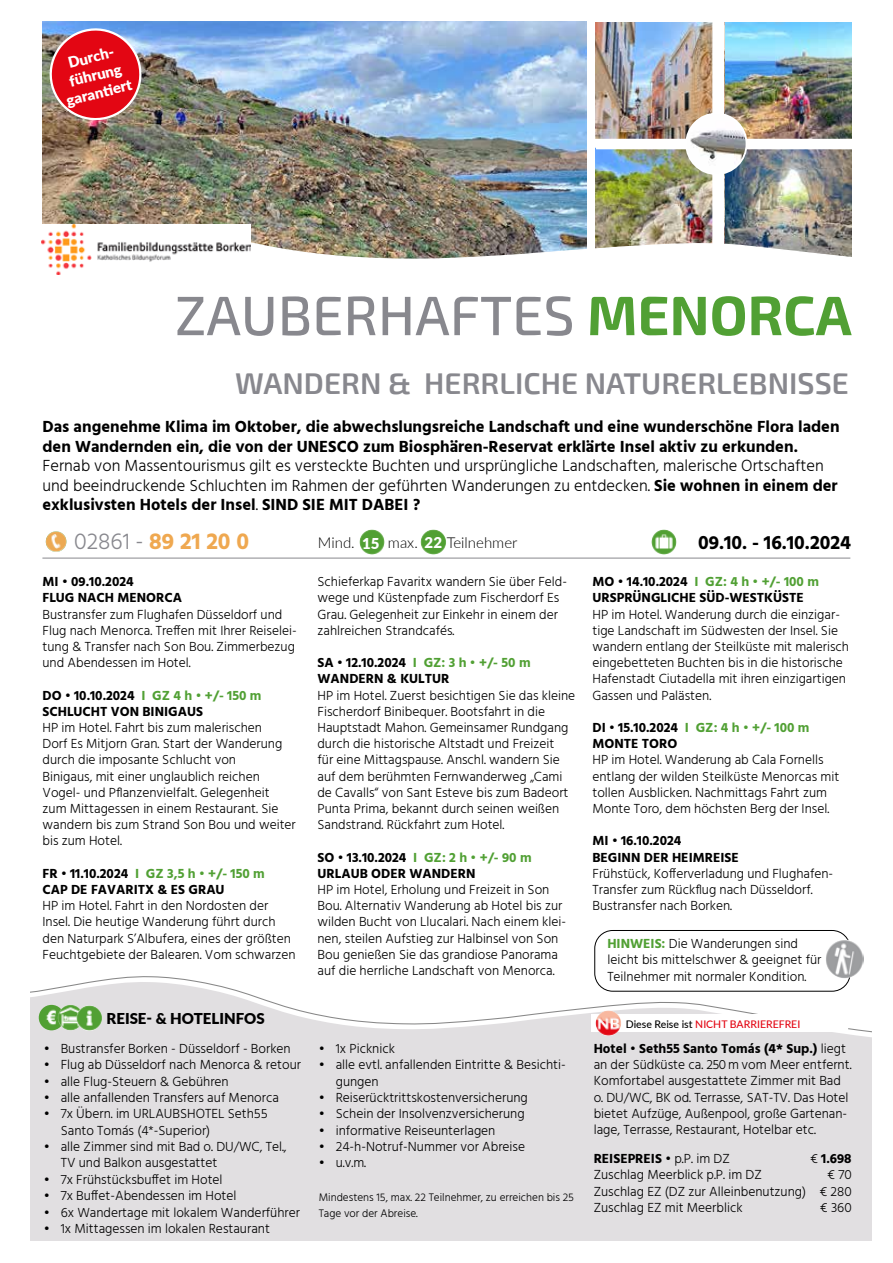
<style>
.page{position:relative;width:893px;height:1263px;background:#fff}
.page>*{position:absolute;margin:0;border:0;box-sizing:border-box;transform-origin:0 0}
.t1{font:500 55.5px "Exo 2";color:#88888e}
.t2{font:600 30px "Exo 2";color:#88888e}
.t3{font:700 23.25px "Hind";color:#efa850}
.t4{font:700 19.5px "Hind";color:#000}
.t5{font:300 16.5px/19.5px "Hind";color:#000}
.t6{font:700 16.5px/19.5px "Hind";color:#000}
.t7{font:900 15px/18px "Lato";color:#fff;text-align:center}
.t8{font:300 15px "Lato";color:#000}
.t9{font:900 15px "Lato";color:#000}
.t10{font:300 13.5px/16.2px "Hind";color:#000}
.t11{font:700 13.5px/16.2px "Hind";color:#000}
.t12{font:300 11.25px/16.5px "Hind";color:#000}
.t13{font:500 10.5px "Lato";color:#e30613}
.s1{font-weight:700;color:#51a034}
.s2{font-weight:700}
.s3{font-weight:300;color:#88888e}
.s4{font-weight:900;color:#fff}
.s5{color:#51a034}
.s6{color:#000}
.s7{font-weight:300}
</style>
<div class="page">
<img style="left:421px;top:529px;width:25px;height:26px;border-radius:13px">
<img style="left:359px;top:529px;width:26px;height:26px;border-radius:13px">
<hr style="left:42px;top:558px;width:808px;height:1px;background:#88888e">
<img style="left:651px;top:529px;width:26px;height:26px;border-radius:13px">
<img style="left:46px;top:531px;width:20px;height:21px;border-radius:10px">
<svg style="left:30px;top:975px;width:842px;height:266px;background:#e3e2e3"></svg>
<img style="left:724px;top:22px;width:128px;height:117px">
<img style="left:43px;top:21px;width:543px;height:203px">
<img style="left:596px;top:22px;width:116px;height:117px">
<img style="left:724px;top:149px;width:128px;height:75px">
<img style="left:596px;top:149px;width:116px;height:75px">
<img style="left:686px;top:114px;width:60px;height:60px">
<div style="left:685px;top:113px;width:62px;height:62px;border:2px solid #fff;border-radius:50%"></div>
<div style="left:594px;top:930px;width:256px;height:61px;border:1px solid #000;border-radius:18px"></div>
<img style="left:825px;top:939px;width:39px;height:39px;border-radius:19px">
<img style="left:56px;top:224px;width:796px;height:51px">
<div style="left:591px;top:1014px;width:257px;height:18px;background:#fff"></div>
<img style="left:596px;top:1010px;width:25px;height:26px;border-radius:13px">
<img style="left:41px;top:224px;width:210px;height:50px">
<img style="left:46px;top:25px;width:99px;height:99px">
<p class="t7" style="left:55px;top:56px;width:69px;rotate:-14deg">Durch&shy;führung garanti ert</p>
<h1 class="t1" style="left:175px;top:283px;width:678px">ZAUBERHAFTES <span class="s1">MENORCA</span></h1>
<h2 class="t2" style="left:235px;top:366px;width:615px">WANDERN &amp; HERRLICHE NATURERLEBNISSE</h2>
<p class="t6" style="left:43px;top:417px;width:799px">Das angenehme Klima im Oktober, die abwechslungsreiche Landschaft und eine wunderschöne Flora laden den Wandernden ein, die von der UNESCO zum Biosphären-Reservat erklärte Insel aktiv zu erkunden.</p>
<p class="t5" style="left:43px;top:457px;width:797px">Fernab von Massentourismus gilt es versteckte Buchten und ursprüngliche Landschaften, malerische Ortschaften und beeindruckende Schluchten im Rahmen der geführten Wanderungen zu entdecken. <span class="s2">Sie wohnen in einem der exklusivsten Hotels der Insel</span>. <span class="s2">SIND SIE MIT DABEI ?</span></p>
<h3 class="t3" style="left:74px;top:527px;width:176px"><span class="s3">02861 -</span> 89 21 20 0</h3>
<p class="t8" style="left:318px;top:532px;width:38px">Mind.</p>
<p class="t8" style="left:388px;top:532px;width:31px">max.</p>
<p class="t8" style="left:425px;top:532px;width:94px"><span class="s4">22</span> Teilnehmer</p>
<p class="t7" style="left:362px;top:533px;width:19px">15</p>
<h3 class="t4" style="left:698px;top:531px;width:155px">09.10. - 16.10.2024</h3>
<p class="t11" style="left:43px;top:573px;width:141px">MI • 09.10.2024<br>FLUG NACH MENORCA</p>
<p class="t10" style="left:43px;top:607px;width:256px">Bustransfer zum Flughafen Düsseldorf und Flug nach Menorca. Treffen mit Ihrer Reiselei&shy;tung &amp; Transfer nach Son Bou. Zimmerbezug und Abendessen im Hotel.</p>
<p class="t11" style="left:43px;top:687px;width:220px">DO • 10.10.2024 <span class="s5">I GZ 4 h • +/- 150 m<br></span>SCHLUCHT VON BINIGAUS</p>
<p class="t10" style="left:43px;top:720px;width:255px">HP im Hotel. Fahrt bis zum malerischen<br>Dorf Es Mitjorn Gran. Start der Wanderung durch die imposante Schlucht von<br>Binigaus, mit einer unglaublich reichen Vogel- und Pflanzenvielfalt. Gelegenheit zum Mittagessen in einem Restaurant. Sie wandern bis zum Strand Son Bou und weiter bis zum Hotel.</p>
<p class="t11" style="left:43px;top:865px;width:224px">FR • 11.10.2024 <span class="s5">I GZ 3,5 h • +/- 150 m<br></span>CAP DE FAVARITX &amp; ES GRAU</p>
<p class="t10" style="left:43px;top:898px;width:255px">HP im Hotel. Fahrt in den Nordosten der Insel. Die heutige Wanderung führt durch den Naturpark S’Albufera, eines der größten Feuchtgebiete der Balearen. Vom schwarzen</p>
<p class="t9" style="left:107px;top:1007px;width:160px">REISE- &amp; HOTELINFOS</p>
<p class="t10" style="left:44px;top:1041px;width:249px">• Bustransfer Borken - Düsseldorf - Borken</p>
<p class="t10" style="left:44px;top:1057px;width:259px">• Flug ab Düsseldorf nach Menorca &amp; retour</p>
<p class="t10" style="left:44px;top:1074px;width:187px">• alle Flug-Steuern &amp; Gebühren</p>
<p class="t10" style="left:44px;top:1090px;width:237px">• alle anfallenden Transfers auf Menorca</p>
<p class="t10" style="left:61px;top:1106px;width:208px;text-indent:-17px">• 7x Übern. im URLAUBSHOTEL Seth55<br>Santo Tomás (4*-Superior)</p>
<p class="t10" style="left:61px;top:1139px;width:228px;text-indent:-17px">• alle Zimmer sind mit Bad o. DU/WC, Tel.,<br>TV und Balkon ausgestattet</p>
<p class="t10" style="left:44px;top:1172px;width:180px">• 7x Frühstücksbuffet im Hotel</p>
<p class="t10" style="left:44px;top:1188px;width:194px">• 7x Buffet-Abendessen im Hotel</p>
<p class="t10" style="left:44px;top:1205px;width:258px">• 6x Wandertage mit lokalem Wanderführer</p>
<p class="t10" style="left:44px;top:1221px;width:228px">• 1x Mittagessen im lokalen Restaurant</p>
<p class="t10" style="left:317px;top:574px;width:251px">Schieferkap Favaritx wandern Sie über Feld&shy;wege und Küstenpfade zum Fischerdorf Es Grau. Gelegenheit zur Einkehr in einem der zahlreichen Strandcafés.</p>
<p class="t11" style="left:317px;top:654px;width:215px">SA • 12.10.2024 <span class="s5">I GZ: 3 h • +/- 50 m<br></span>WANDERN &amp; KULTUR</p>
<p class="t10" style="left:317px;top:688px;width:259px">HP im Hotel. Zuerst besichtigen Sie das kleine Fischerdorf Binibequer. Bootsfahrt in die Hauptstadt Mahon. Gemeinsamer Rundgang durch die historische Altstadt und Freizeit<br>für eine Mittagspause. Anschl. wandern Sie auf dem berühmten Fernwanderweg „Cami de Cavalls“ von Sant Esteve bis zum Badeort Punta Prima, bekannt durch seinen weißen Sandstrand. Rückfahrt zum Hotel.</p>
<p class="t11" style="left:317px;top:849px;width:216px">SO • 13.10.2024 <span class="s5">I GZ: 2 h • +/- 90 m<br></span>URLAUB ODER WANDERN</p>
<p class="t10" style="left:317px;top:882px;width:250px">HP im Hotel, Erholung und Freizeit in Son Bou. Alternativ Wanderung ab Hotel bis zur wilden Bucht von Llucalari. Nach einem klei&shy;nen, steilen Aufstieg zur Halbinsel von Son Bou genießen Sie das grandiose Panorama auf die herrliche Landschaft von Menorca.</p>
<p class="t10" style="left:319px;top:1041px;width:78px">• 1x Picknick</p>
<p class="t10" style="left:336px;top:1057px;width:231px;text-indent:-17px">• alle evtl. anfallenden Eintritte &amp; Besichti&shy;gungen</p>
<p class="t10" style="left:319px;top:1090px;width:211px">• Reiserücktrittskostenversicherung</p>
<p class="t10" style="left:319px;top:1106px;width:207px">• Schein der Insolvenzversicherung</p>
<p class="t10" style="left:319px;top:1123px;width:178px">• informative Reiseunterlagen</p>
<p class="t10" style="left:319px;top:1139px;width:208px">• 24-h-Notruf-Nummer vor Abreise</p>
<p class="t10" style="left:319px;top:1155px;width:49px">• u.v.m.</p>
<p class="t12" style="left:319px;top:1189px;width:257px">Mindestens 15, max. 22 Teilnehmer, zu erreichen bis 25<br>Tage vor der Abreise.</p>
<p class="t11" style="left:592px;top:573px;width:228px">MO • 14.10.2024 <span class="s5">I GZ: 4 h • +/- 100 m<br></span>URSPRÜNGLICHE SÜD-WESTKÜSTE</p>
<p class="t10" style="left:592px;top:607px;width:258px">HP im Hotel. Wanderung durch die einzigar&shy;tige Landschaft im Südwesten der Insel. Sie wandern entlang der Steilküste mit malerisch eingebetteten Buchten bis in die historische Hafenstadt Ciutadella mit ihren einzigartigen Gassen und Palästen.</p>
<p class="t11" style="left:592px;top:719px;width:218px">DI • 15.10.2024 <span class="s5">I GZ: 4 h • +/- 100 m<br></span>MONTE TORO</p>
<p class="t10" style="left:592px;top:752px;width:248px">HP im Hotel. Wanderung ab Cala Fornells entlang der wilden Steilküste Menorcas mit tollen Ausblicken. Nachmittags Fahrt zum Monte Toro, dem höchsten Berg der Insel.</p>
<p class="t11" style="left:592px;top:833px;width:148px">MI • 16.10.2024<br>BEGINN DER HEIMREISE</p>
<p class="t10" style="left:592px;top:866px;width:242px">Frühstück, Kofferverladung und Flughafen-<br>Transfer zum Rückflug nach Düsseldorf.<br>Bustransfer nach Borken.</p>
<p class="t10" style="left:607px;top:935px;width:216px"><span class="s1">HINWEIS:</span> Die Wanderungen sind leicht bis mittelschwer &amp; geeignet für<br>Teilnehmer mit normaler Kondition.</p>
<p class="t13" style="left:626px;top:1016px;width:176px"><span class="s6">Diese Reise ist</span> NICHT BARRIEREFREI</p>
<p class="t10" style="left:594px;top:1041px;width:259px"><span class="s2">Hotel • Seth55 Santo Tomás (4* Sup.)</span> liegt an der Südküste ca. 250 m vom Meer entfernt.<br>Komfortabel ausgestattete Zimmer mit Bad o. DU/WC, BK od. Terrasse, SAT-TV. Das Hotel bietet Aufzüge, Außenpool, große Gartenan&shy;lage, Terrasse, Restaurant, Hotelbar etc.</p>
<p class="t11" style="left:594px;top:1150px;width:138px">REISEPREIS • <span class="s7">p.P. im DZ</span></p>
<p class="t11" style="left:810px;top:1150px;width:43px"><span class="s7">€</span> 1.698</p>
<p class="t10" style="left:594px;top:1167px;width:170px">Zuschlag Meerblick p.P. im DZ</p>
<p class="t10" style="left:594px;top:1167px;width:259px;text-align:justify;text-indent:234px">€ 70<br>Zuschlag EZ (DZ zur Alleinbenutzung) € 280<br>Zuschlag EZ mit Meerblick</p>
<p class="t10" style="left:820px;top:1200px;width:33px">€ 360</p>
</div>
